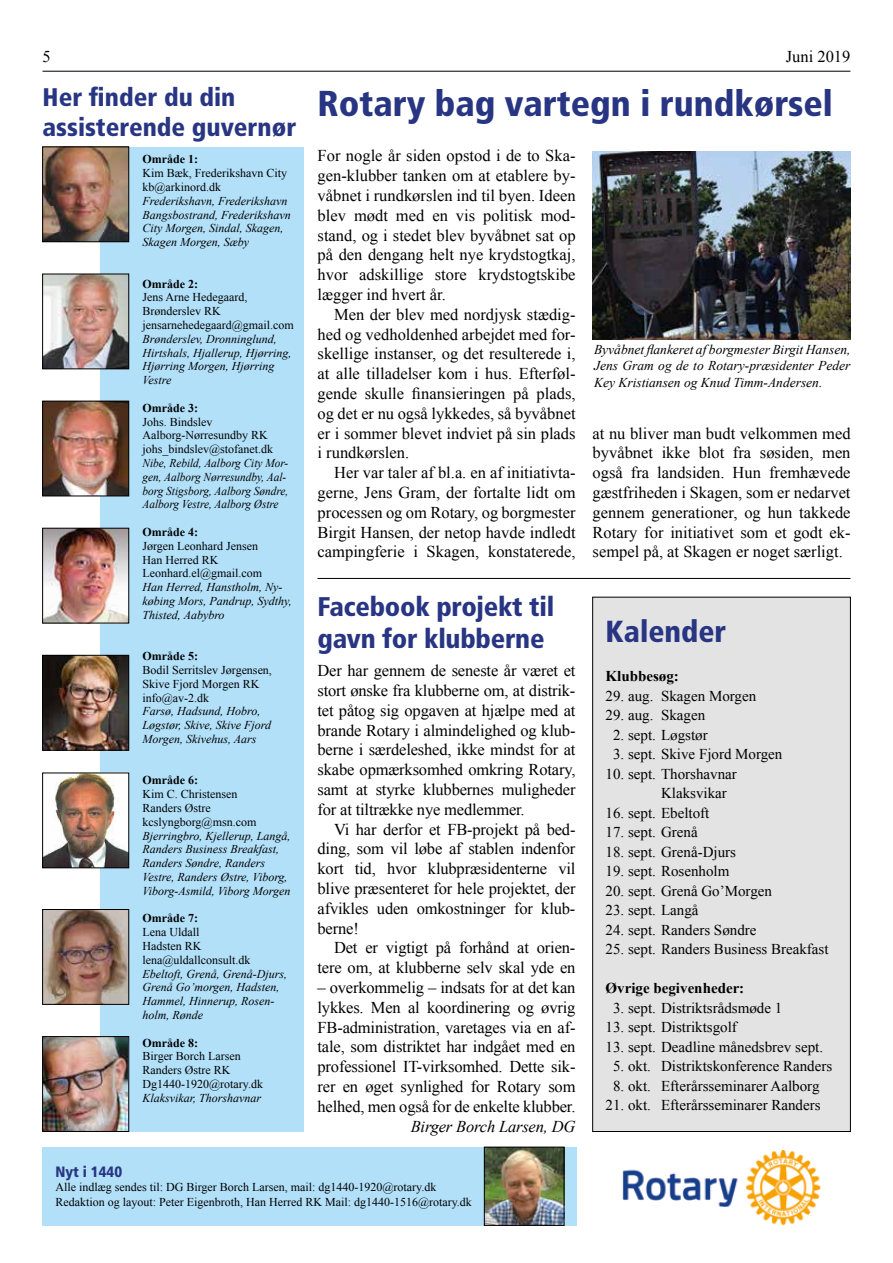
<style>
.page{position:relative;width:893px;height:1263px;background:#fff}
.page>*{position:absolute;margin:0;border:0;box-sizing:border-box;transform-origin:0 0}
.t1{font:900 condensed 36px "Frutiger";color:#283583}
.t2{font:900 condensed 30.45px "Frutiger";color:#283583}
.t3{font:900 condensed 27px/32.4px "Frutiger";letter-spacing:-.01em;color:#283583}
.t4{font:900 condensed 25.5px/30px "Frutiger";color:#283583}
.t5{font:16.5px/19.8px "Times New Roman";color:#000;text-align:justify}
.t6{font:italic 16.5px "Times New Roman";letter-spacing:-.01em;color:#000}
.t7{font:15px/19.5px "Times New Roman";color:#000}
.t8{font:700 15px "Times New Roman";color:#000}
.t9{font:900 condensed 15px "Frutiger";color:#283583}
.t10{font:italic 13.5px/16.2px "Times New Roman";color:#000;text-align:justify}
.t11{font:12px/13.8px "Times New Roman";color:#000}
.t12{font:italic 12px/13.8px "Times New Roman";color:#000}
.t13{font:italic 12px/13.8px "Times New Roman";color:#000;scale:.94 1}
.t14{font:700 12px "Times New Roman";color:#000}
</style>
<div class="page">
<div style="left:100px;top:147px;width:203px;height:985px;background:#b2e0f9"></div>
<div style="left:43px;top:1147px;width:534px;height:78px;background:#b2e0f9"></div>
<img style="left:44px;top:149px;width:83px;height:91px">
<div style="left:42px;top:147px;width:87px;height:95px;border:1px solid #000"></div>
<img style="left:44px;top:276px;width:83px;height:91px">
<div style="left:42px;top:274px;width:87px;height:95px;border:1px solid #000"></div>
<img style="left:44px;top:403px;width:83px;height:91px">
<div style="left:42px;top:401px;width:87px;height:95px;border:1px solid #000"></div>
<img style="left:44px;top:530px;width:83px;height:91px">
<div style="left:42px;top:528px;width:87px;height:95px;border:1px solid #000"></div>
<img style="left:44px;top:657px;width:83px;height:91px">
<div style="left:42px;top:655px;width:87px;height:95px;border:1px solid #000"></div>
<img style="left:44px;top:775px;width:83px;height:91px">
<div style="left:42px;top:773px;width:87px;height:95px;border:1px solid #000"></div>
<img style="left:44px;top:911px;width:83px;height:91px">
<div style="left:42px;top:909px;width:87px;height:95px;border:1px solid #000"></div>
<img style="left:44px;top:1038px;width:83px;height:92px">
<div style="left:42px;top:1036px;width:87px;height:96px;border:1px solid #000"></div>
<img style="left:486px;top:1149px;width:76px;height:74px">
<div style="left:484px;top:1147px;width:80px;height:78px;border:1px solid #000"></div>
<div style="left:593px;top:597px;width:257px;height:534px;background:#e3e3e3"></div>
<div style="left:592px;top:597px;width:259px;height:535px;border:1px solid #000"></div>
<img style="left:622px;top:1151px;width:199px;height:74px">
<div style="left:614px;top:1207px;width:132px;height:18px;background:#fff"></div>
<hr style="left:43px;top:71px;width:807px;height:1px;background:#000">
<img style="left:592px;top:151px;width:258px;height:189px">
<hr style="left:317px;top:578px;width:533px;height:1px;background:#000">
<p class="t5" style="left:43px;top:47px;width:10px">5</p>
<p class="t5" style="left:786px;top:47px;width:66px">Juni 2019</p>
<h1 class="t1" style="left:317px;top:82px;width:517px">Rotary bag vartegn i rundkørsel</h1>
<h3 class="t4" style="left:43px;top:82px;width:255px">Her finder du din assisterende guvernør</h3>
<p class="t14" style="left:143px;top:151px;width:57px">Område 1:</p>
<p class="t11" style="left:143px;top:166px;width:146px">Kim Bæk, Frederikshavn City kb@arkinord.dk</p>
<p class="t12" style="left:143px;top:193px;width:150px">Frederikshavn, Frederikshavn<br>Bangsbostrand, Frederikshavn<br>City Morgen, Sindal, Skagen,<br>Skagen Morgen, Sæby</p>
<p class="t14" style="left:143px;top:275px;width:57px">Område 2:</p>
<p class="t11" style="left:143px;top:290px;width:153px">Jens Arne Hedegaard,<br>Brønderslev RK jensarnehedegaard@gmail.com</p>
<p class="t12" style="left:143px;top:331px;width:151px">Brønderslev, Dronninglund,<br>Hirtshals, Hjallerup, Hjørring,<br>Hjørring Morgen, Hjørring<br>Vestre</p>
<p class="t14" style="left:143px;top:399px;width:57px">Område 3:</p>
<p class="t11" style="left:143px;top:414px;width:132px">Johs. Bindslev<br>Aalborg-Nørresundby RK johs_bindslev@stofanet.dk</p>
<p class="t13" style="left:143px;top:456px;width:157px">Nibe, Rebild, Aalborg City Mor&shy;gen, Aalborg Nørresundby, Aal&shy;borg Stigsborg, Aalborg Søndre,<br>Aalborg Vestre, Aalborg Østre</p>
<p class="t14" style="left:143px;top:524px;width:57px">Område 4:</p>
<p class="t11" style="left:143px;top:539px;width:121px">Jørgen Leonhard Jensen<br>Han Herred RK<br>Leonhard.el@gmail.com</p>
<p class="t12" style="left:143px;top:580px;width:151px">Han Herred, Hanstholm, Ny&shy;købing Mors, Pandrup, Sydthy,<br>Thisted, Aabybro</p>
<p class="t14" style="left:143px;top:648px;width:57px">Område 5:</p>
<p class="t11" style="left:143px;top:663px;width:131px">Bodil Serritslev Jørgensen,<br>Skive Fjord Morgen RK info@av-2.dk</p>
<p class="t12" style="left:143px;top:704px;width:130px">Farsø, Hadsund, Hobro,<br>Løgstør, Skive, Skive Fjord<br>Morgen, Skivehus, Aars</p>
<p class="t14" style="left:143px;top:772px;width:57px">Område 6:</p>
<p class="t11" style="left:143px;top:787px;width:115px">Kim C. Christensen<br>Randers Østre kcslyngborg@msn.com</p>
<p class="t12" style="left:143px;top:828px;width:149px">Bjerringbro, Kjellerup, Langå,<br>Randers Business Breakfast,<br>Randers Søndre, Randers<br>Vestre, Randers Østre, Viborg,<br>Viborg-Asmild, Viborg Morgen</p>
<p class="t14" style="left:143px;top:910px;width:57px">Område 7:</p>
<p class="t11" style="left:143px;top:925px;width:110px">Lena Uldall<br>Hadsten RK lena@uldallconsult.dk</p>
<p class="t12" style="left:143px;top:966px;width:146px">Ebeltoft, Grenå, Grenå-Djurs,<br>Grenå Go’morgen, Hadsten,<br>Hammel, Hinnerup, Rosen&shy;holm, Rønde</p>
<p class="t14" style="left:143px;top:1034px;width:57px">Område 8:</p>
<p class="t11" style="left:143px;top:1049px;width:122px">Birger Borch Larsen<br>Randers Østre RK<br>Dg1440-1920@rotary.dk</p>
<p class="t12" style="left:143px;top:1090px;width:120px">Klaksvikar, Thorshavnar</p>
<p class="t5" style="left:318px;top:146px;width:259px">For nogle år siden opstod i de to Ska&shy;gen-klubber tanken om at etablere by&shy;våbnet i rundkørslen ind til byen. Ideen blev mødt med en vis politisk mod&shy;stand, og i stedet blev byvåbnet sat op på den dengang helt nye krydstogtkaj, hvor adskillige store krydstogtskibe lægger ind hvert år.</p>
<p class="t5" style="left:318px;top:304px;width:259px;text-indent:16px">Men der blev med nordjysk stædig&shy;hed og vedholdenhed arbejdet med for&shy;skellige instanser, og det resulterede i, at alle tilladelser kom i hus. Efterføl&shy;gende skulle finansieringen på plads, og det er nu også lykkedes, så byvåbnet er i sommer blevet indviet på sin plads i rundkørslen.</p>
<p class="t5" style="left:318px;top:462px;width:259px;text-indent:16px">Her var taler af bl.a. en af initiativta&shy;gerne, Jens Gram, der fortalte lidt om processen og om Rotary, og borgmester Birgit Hansen, der netop havde indledt campingferie i Skagen, konstaterede,</p>
<h3 class="t3" style="left:317px;top:590px;width:238px">Facebook projekt til gavn for klubberne</h3>
<p class="t5" style="left:317px;top:660px;width:259px">Der har gennem de seneste år været et stort ønske fra klubberne om, at distrik&shy;tet påtog sig opgaven at hjælpe med at brande Rotary i almindelighed og klub&shy;berne i særdeleshed, ikke mindst for at skabe opmærksomhed omkring Rotary, samt at styrke klubbernes muligheder for at tiltrække nye medlemmer.</p>
<p class="t5" style="left:317px;top:819px;width:259px;text-indent:16px">Vi har derfor et FB-projekt på bed&shy;ding, som vil løbe af stablen indenfor kort tid, hvor klubpræsidenterne vil blive præsenteret for hele projektet, der afvikles uden omkostninger for klub&shy;berne!</p>
<p class="t5" style="left:317px;top:938px;width:259px;text-align:right">Det er vigtigt på forhånd at orien&shy;tere om, at klubberne selv skal yde en</p>
<p class="t5" style="left:317px;top:977px;width:260px">– overkommelig – indsats for at det kan lykkes. Men al koordinering og øvrig FB-administration, varetages via en af&shy;tale, som distriktet har indgået med en professionel IT-virksomhed. Dette sik&shy;rer en øget synlighed for Rotary som helhed, men også for de enkelte klubber.</p>
<p class="t6" style="left:411px;top:1115px;width:166px">Birger Borch Larsen, DG</p>
<p class="t9" style="left:55px;top:1162px;width:68px">Nyt i 1440</p>
<p class="t11" style="left:55px;top:1180px;width:418px;line-height:14.4px">Alle indlæg sendes til: DG Birger Borch Larsen, mail: dg1440-1920@rotary.dk<br>Redaktion og layout: Peter Eigenbroth, Han Herred RK Mail: dg1440-1516@rotary.dk</p>
<p class="t10" style="left:594px;top:341px;width:258px">Byvåbnet flankeret af borgmester Birgit Hansen, Jens Gram og de to Rotary-præsidenter Peder Key Kristiansen og Knud Timm-Andersen.</p>
<p class="t5" style="left:593px;top:423px;width:259px">at nu bliver man budt velkommen med byvåbnet ikke blot fra søsiden, men også fra landsiden. Hun fremhævede gæstfriheden i Skagen, som er nedarvet gennem generationer, og hun takkede Rotary for initiativet som et godt ek&shy;sempel på, at Skagen er noget særligt.</p>
<h2 class="t2" style="left:606px;top:613px;width:122px">Kalender</h2>
<p class="t8" style="left:606px;top:666px;width:75px">Klubbesøg:</p>
<p class="t7" style="left:606px;top:685px;width:152px">29. aug. Skagen Morgen</p>
<p class="t7" style="left:606px;top:705px;width:101px">29. aug. Skagen</p>
<p class="t7" style="left:613px;top:724px;width:96px">2. sept. Løgstør</p>
<p class="t7" style="left:613px;top:744px;width:171px">3. sept. Skive Fjord Morgen</p>
<p class="t7" style="left:661px;top:763px;width:77px;text-indent:-56px">10. sept. Thorshavnar<br>Klaksvikar</p>
<p class="t7" style="left:606px;top:802px;width:105px">16. sept. Ebeltoft</p>
<p class="t7" style="left:606px;top:822px;width:94px">17. sept. Grenå</p>
<p class="t7" style="left:606px;top:841px;width:132px">18. sept. Grenå-Djurs</p>
<p class="t7" style="left:606px;top:861px;width:125px">19. sept. Rosenholm</p>
<p class="t7" style="left:606px;top:880px;width:168px">20. sept. Grenå Go’Morgen</p>
<p class="t7" style="left:606px;top:900px;width:94px">23. sept. Langå</p>
<p class="t7" style="left:606px;top:919px;width:152px">24. sept. Randers Søndre</p>
<p class="t7" style="left:606px;top:939px;width:224px">25. sept. Randers Business Breakfast</p>
<p class="t8" style="left:606px;top:978px;width:140px">Øvrige begivenheder:</p>
<p class="t7" style="left:613px;top:997px;width:171px">3. sept. Distriktsrådsmøde 1</p>
<p class="t7" style="left:606px;top:1017px;width:133px">13. sept. Distriktsgolf</p>
<p class="t7" style="left:606px;top:1036px;width:219px">13. sept. Deadline månedsbrev sept.</p>
<p class="t7" style="left:613px;top:1056px;width:221px">5. okt. Distriktskonference Randers</p>
<p class="t7" style="left:613px;top:1075px;width:208px">8. okt. Efterårsseminarer Aalborg</p>
<p class="t7" style="left:606px;top:1095px;width:217px">21. okt. Efterårsseminarer Randers</p>
</div>
